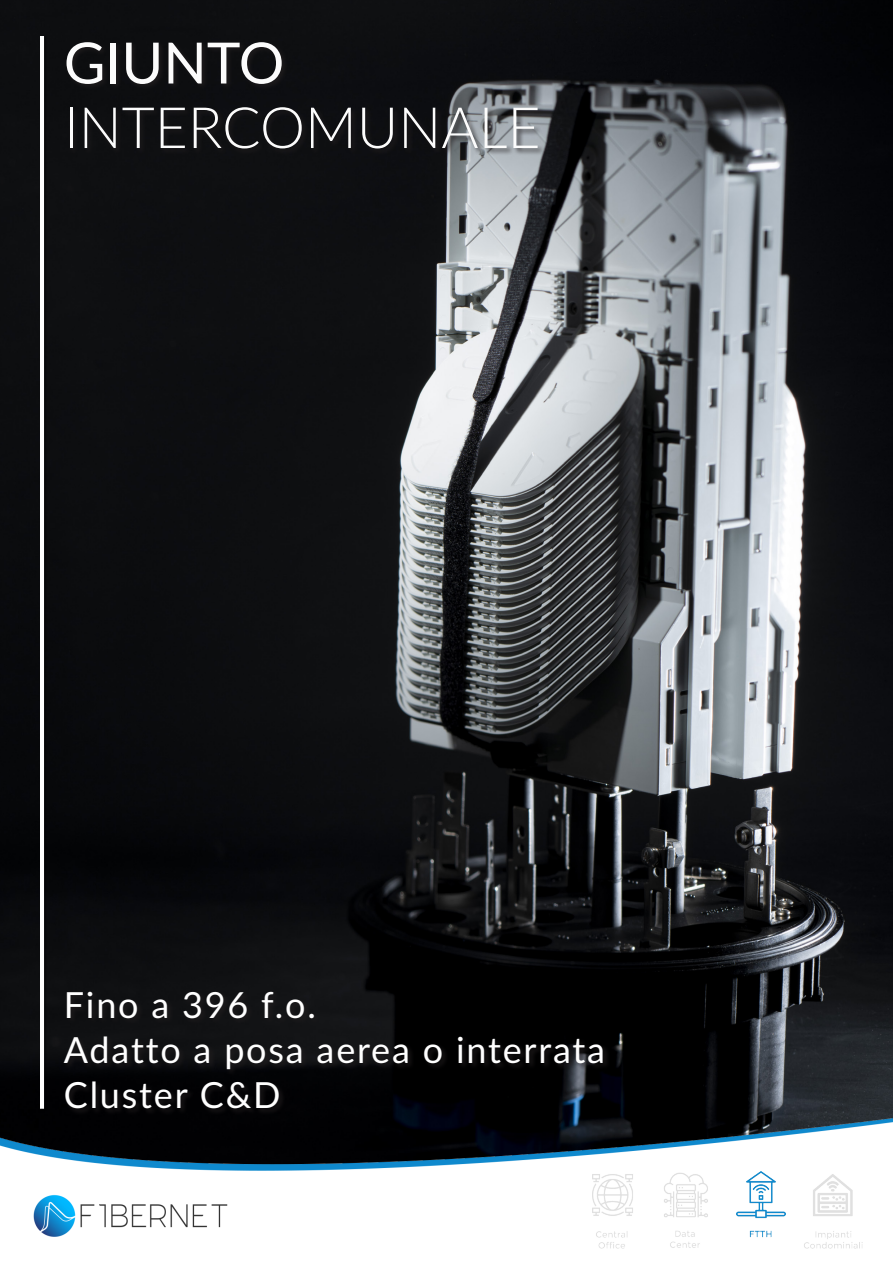
<style>
.page{position:relative;width:893px;height:1263px;background:#fff}
.page>*{position:absolute;margin:0;border:0;box-sizing:border-box;transform-origin:0 0}
.t1{font:300 57px "Lato";color:#fcfcfc}
.t2{font:57px "Lato";color:#fcfcfc}
.t3{font:36px "Lato";letter-spacing:.05em;color:#fff}
</style>
<div class="page">
<img style="left:0;top:0;width:893px;height:1119px">
<img style="left:0;top:1119px;width:893px;height:130px">
<img style="left:40px;top:37px;width:6px;height:1073px">
<div style="left:63px;top:990px;width:548px;height:125px;background:#231f20;opacity:.75"></div>
<div style="left:65px;top:40px;width:480px;height:116px;background:#231f20;opacity:.75"></div>
<img style="left:592px;top:1171px;width:270px;height:77px">
<img style="left:736px;top:1171px;width:49px;height:66px">
<p class="t2" style="left:64px;top:22px;width:222px">GIUNTO</p>
<p class="t1" style="left:64px;top:88px;width:478px">INTERCOMUNALE</p>
<p class="t3" style="left:64px;top:979px;width:254px">Fino a 396 f.o.</p>
<p class="t3" style="left:64px;top:1024px;width:543px">Adatto a posa aerea o interrata</p>
<p class="t3" style="left:64px;top:1069px;width:218px">Cluster C&amp;D</p>
</div>
